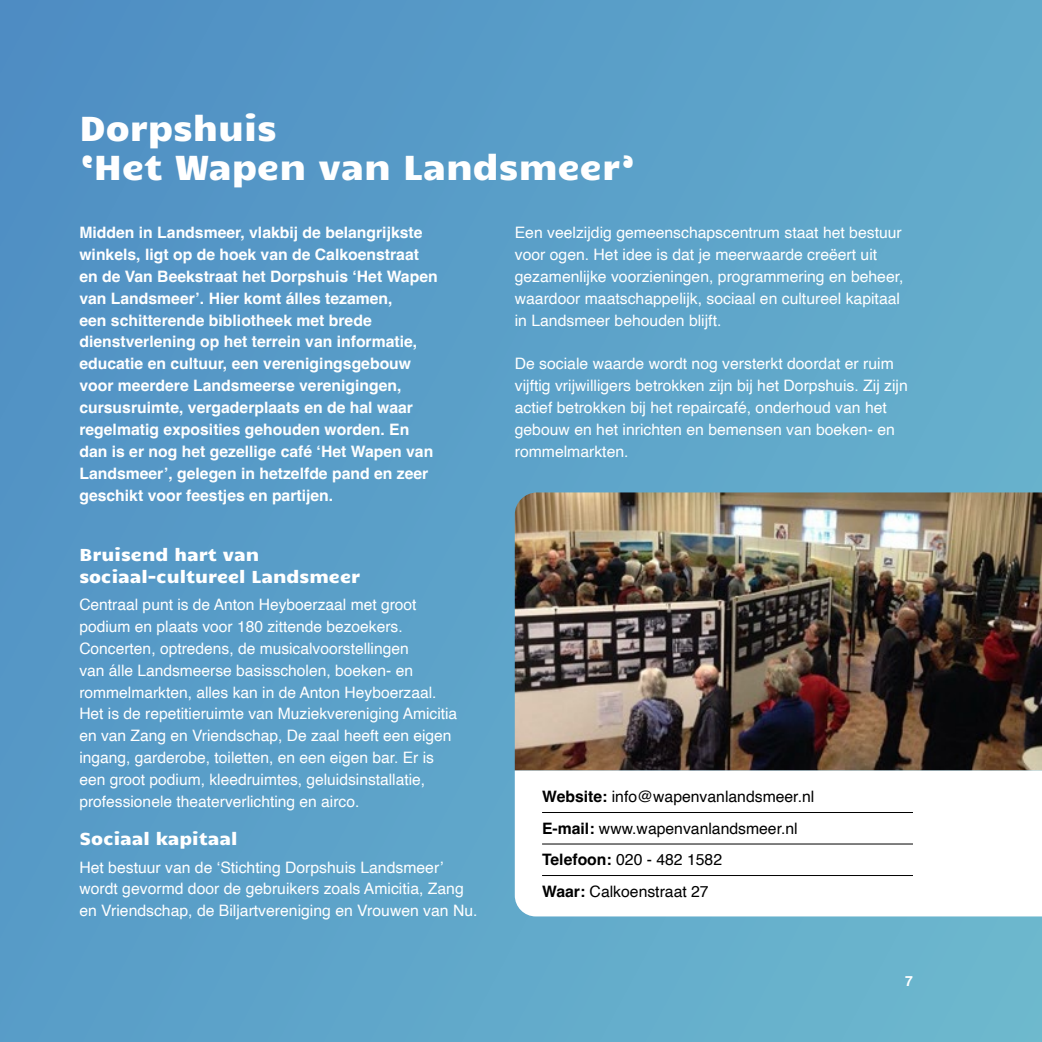
<style>
.page{position:relative;width:1042px;height:1042px;background:#fff}
.page>*{position:absolute;margin:0;border:0;box-sizing:border-box;transform-origin:0 0}
.t1{font:35px/38.5px "Candal";color:#fff}
.t2{font:17.5px/21.9px "Candal";color:#fff}
.t3{font:15.75px/21.9px "Helvetica";color:#fff}
.t4{font:700 15.75px/21.9px "Helvetica";color:#fff}
.t5{font:15.75px/31.5px "Helvetica";color:#000}
.t6{font:700 14px "Helvetica";color:#fff}
.s1{font-weight:700}
</style>
<div class="page">
<div style="left:0;top:0;width:1042px;height:1042px;background:linear-gradient(to right,#5394c6,#66b0cc)"></div>
<img style="left:515px;top:492px;width:527px;height:278px">
<svg style="left:515px;top:770px;width:527px;height:146px"></svg>
<hr style="left:542px;top:812px;width:371px;height:1px;background:#000">
<hr style="left:542px;top:843px;width:371px;height:1px;background:#000">
<hr style="left:542px;top:875px;width:371px;height:1px;background:#000">
<h1 class="t1" style="left:79px;top:112px;width:556px">Dorpshuis<br>‘Het Wapen van Landsmeer’</h1>
<p class="t4" style="left:79px;top:223px;width:360px">Midden in Landsmeer, vlakbij de belangrijkste winkels, ligt op de hoek van de Calkoenstraat en de Van Beekstraat het Dorpshuis ‘Het Wapen van Landsmeer’. Hier komt álles tezamen,<br>een schitterende bibliotheek met brede dienstverlening op het terrein van informatie, educatie en cultuur, een verenigingsgebouw voor meerdere Landsmeerse verenigingen, cursusruimte, vergaderplaats en de hal waar regelmatig exposities gehouden worden. En dan is er nog het gezellige café ‘Het Wapen van Landsmeer’, gelegen in hetzelfde pand en zeer geschikt voor feestjes en partijen.</p>
<p class="t2" style="left:79px;top:545px;width:282px">Bruisend hart van sociaal-cultureel Landsmeer</p>
<p class="t3" style="left:79px;top:594px;width:379px">Centraal punt is de Anton Heyboerzaal met groot podium en plaats voor 180 zittende bezoekers.<br>Concerten, optredens, de musicalvoorstellingen<br>van álle Landsmeerse basisscholen, boeken- en rommelmarkten, alles kan in de Anton Heyboerzaal.<br>Het is de repetitieruimte van Muziekvereniging Amicitia en van Zang en Vriendschap, De zaal heeft een eigen ingang, garderobe, toiletten, en een eigen bar. Er is een groot podium, kleedruimtes, geluidsinstallatie, professionele theaterverlichting en airco.</p>
<p class="t2" style="left:79px;top:829px;width:160px">Sociaal kapitaal</p>
<p class="t3" style="left:79px;top:856px;width:400px">Het bestuur van de ‘Stichting Dorpshuis Landsmeer’ wordt gevormd door de gebruikers zoals Amicitia, Zang en Vriendschap, de Biljartvereniging en Vrouwen van Nu.</p>
<p class="t3" style="left:515px;top:222px;width:390px">Een veelzijdig gemeenschapscentrum staat het bestuur voor ogen. Het idee is dat je meerwaarde creëert uit gezamenlijke voorzieningen, programmering en beheer, waardoor maatschappelijk, sociaal en cultureel kapitaal in Landsmeer behouden blijft.</p>
<p class="t3" style="left:515px;top:353px;width:394px">De sociale waarde wordt nog versterkt doordat er ruim vijftig vrijwilligers betrokken zijn bij het Dorpshuis. Zij zijn actief betrokken bij het repaircafé, onderhoud van het gebouw en het inrichten en bemensen van boeken- en rommelmarkten.</p>
<p class="t5" style="left:542px;top:781px;width:274px"><span class="s1">Website:</span> info@wapenvanlandsmeer.nl<br><span class="s1">E-mail:</span> www.wapenvanlandsmeer.nl<br><span class="s1">Telefoon:</span> 020 - 482 1582<br><span class="s1">Waar:</span> Calkoenstraat 27</p>
<p class="t6" style="left:905px;top:972px;width:9px">7</p>
</div>
